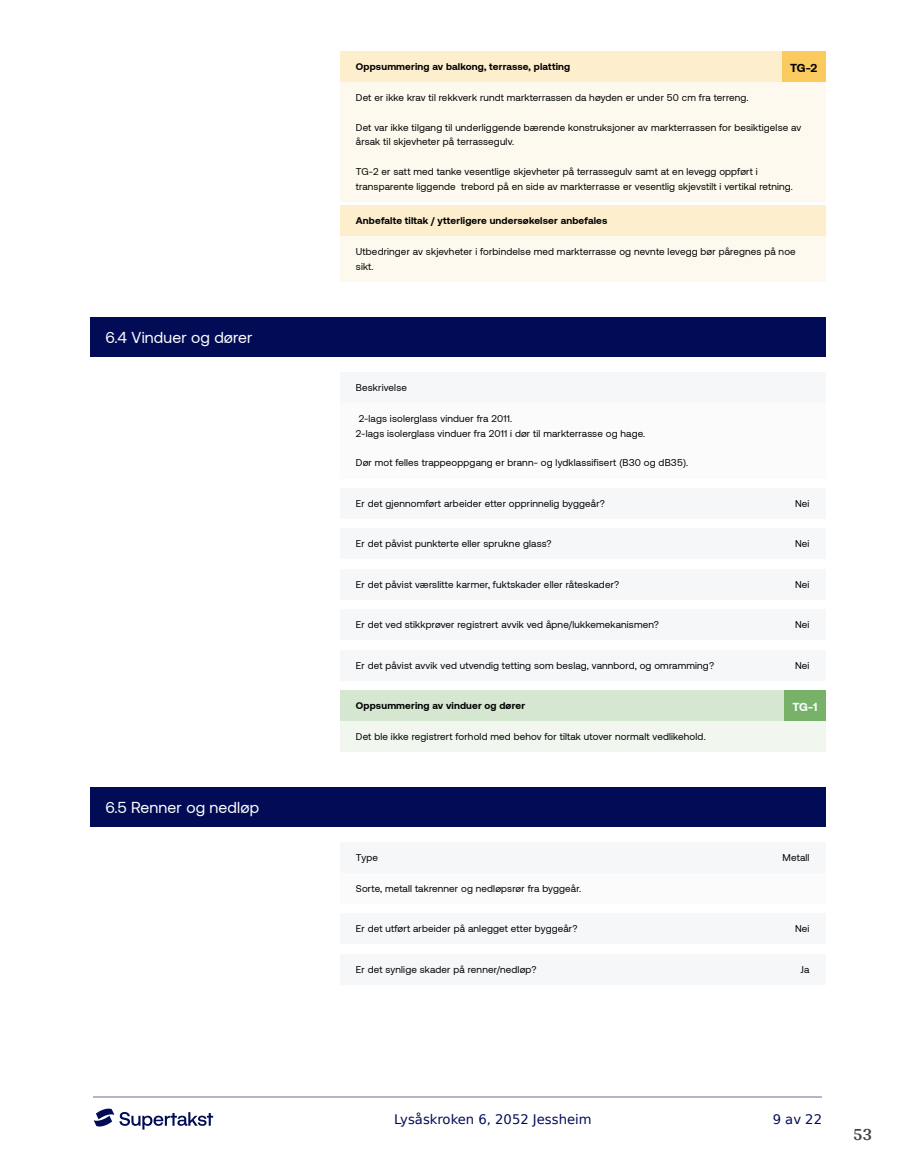
<style>
.page{position:relative;width:915px;height:1172px;background:#fff}
.page>*{position:absolute;margin:0;border:0;box-sizing:border-box;transform-origin:0 0}
.t1{font:700 18px "Arya";color:#414749}
.t2{font:15.75px "Aeonik";letter-spacing:.01em;color:#fff}
.t3{font:13.2px "DejaVu Sans";color:#020c56}
.t4{font:700 11.85px "Aeonik";color:#000}
.t5{font:700 11.85px "Aeonik";color:#fff}
.t6{font:9.9px/14.9px "Aeonik";letter-spacing:.015em;color:#000}
.t7{font:700 9.9px "Aeonik";letter-spacing:.015em;color:#000}
</style>
<div class="page">
<hr style="left:93px;top:1097px;width:728px;height:1px;background:#b2b5cb">
<svg style="left:94px;top:1108px;width:119px;height:21px"></svg>
<div style="left:89px;top:317px;width:736px;height:40px;background:#020c56"></div>
<div style="left:89px;top:787px;width:736px;height:39px;background:#020c56"></div>
<div style="left:340px;top:82px;width:485px;height:120px;background:#fef9ee"></div>
<div style="left:340px;top:236px;width:485px;height:46px;background:#fef9ee"></div>
<div style="left:340px;top:403px;width:485px;height:75px;background:#f5f7f8"></div>
<div style="left:340px;top:721px;width:485px;height:30px;background:#f1f7ef"></div>
<div style="left:340px;top:873px;width:485px;height:30px;background:#f5f7f8"></div>
<div style="left:340px;top:52px;width:485px;height:30px;background:#fdeece"></div>
<div style="left:781px;top:52px;width:44px;height:30px;background:#faca5f"></div>
<div style="left:340px;top:206px;width:485px;height:30px;background:#fdeece"></div>
<div style="left:340px;top:372px;width:485px;height:31px;background:#f5f7f8"></div>
<div style="left:340px;top:488px;width:485px;height:30px;background:#f5f7f8"></div>
<div style="left:340px;top:528px;width:485px;height:31px;background:#f5f7f8"></div>
<div style="left:340px;top:569px;width:485px;height:30px;background:#f5f7f8"></div>
<div style="left:340px;top:609px;width:485px;height:31px;background:#f5f7f8"></div>
<div style="left:340px;top:650px;width:485px;height:30px;background:#f5f7f8"></div>
<div style="left:340px;top:690px;width:485px;height:31px;background:#d6e7d1"></div>
<div style="left:783px;top:690px;width:42px;height:31px;background:#78b168"></div>
<div style="left:340px;top:842px;width:485px;height:31px;background:#f5f7f8"></div>
<div style="left:340px;top:913px;width:485px;height:31px;background:#f5f7f8"></div>
<div style="left:340px;top:954px;width:485px;height:30px;background:#f5f7f8"></div>
<h2 class="t2" style="left:105px;top:329px;width:149px">6.4 Vinduer og dører</h2>
<h2 class="t2" style="left:105px;top:798px;width:155px">6.5 Renner og nedløp</h2>
<p class="t7" style="left:356px;top:61px;width:216px">Oppsummering av balkong, terrasse, platting</p>
<p class="t4" style="left:789px;top:61px;width:29px">TG-2</p>
<p class="t6" style="left:356px;top:90px;width:394px">Det er ikke krav til rekkverk rundt markterrassen da høyden er under 50 cm fra terreng.</p>
<p class="t6" style="left:356px;top:120px;width:447px">Det var ikke tilgang til underliggende bærende konstruksjoner av markterrassen for besiktigelse av årsak til skjevheter på terrassegulv.</p>
<p class="t6" style="left:356px;top:164px;width:438px">TG-2 er satt med tanke vesentlige skjevheter på terrassegulv samt at en levegg oppført i transparente liggende trebord på en side av markterrasse er vesentlig skjevstilt i vertikal retning.</p>
<p class="t7" style="left:356px;top:215px;width:253px">Anbefalte tiltak / ytterligere undersøkelser anbefales</p>
<p class="t6" style="left:356px;top:244px;width:441px">Utbedringer av skjevheter i forbindelse med markterrasse og nevnte levegg bør påregnes på noe sikt.</p>
<p class="t6" style="left:356px;top:380px;width:53px">Beskrivelse</p>
<p class="t6" style="left:356px;top:411px;width:291px">2-lags isolerglass vinduer fra 2011.<br>2-lags isolerglass vinduer fra 2011 i dør til markterrasse og hage.</p>
<p class="t6" style="left:356px;top:455px;width:333px">Dør mot felles trappeoppgang er brann- og lydklassifisert (B30 og dB35).</p>
<p class="t6" style="left:356px;top:496px;width:250px">Er det gjennomført arbeider etter opprinnelig byggeår?</p>
<p class="t6" style="left:794px;top:496px;width:16px">Nei</p>
<p class="t6" style="left:356px;top:536px;width:197px">Er det påvist punkterte eller sprukne glass?</p>
<p class="t6" style="left:794px;top:536px;width:16px">Nei</p>
<p class="t6" style="left:356px;top:577px;width:265px">Er det påvist værslitte karmer, fuktskader eller råteskader?</p>
<p class="t6" style="left:794px;top:577px;width:16px">Nei</p>
<p class="t6" style="left:356px;top:617px;width:304px">Er det ved stikkprøver registrert avvik ved åpne/lukkemekanismen?</p>
<p class="t6" style="left:794px;top:617px;width:16px">Nei</p>
<p class="t6" style="left:356px;top:658px;width:359px">Er det påvist avvik ved utvendig tetting som beslag, vannbord, og omramming?</p>
<p class="t6" style="left:794px;top:658px;width:16px">Nei</p>
<p class="t7" style="left:356px;top:700px;width:170px">Oppsummering av vinduer og dører</p>
<p class="t5" style="left:792px;top:700px;width:27px">TG-1</p>
<p class="t6" style="left:356px;top:729px;width:351px">Det ble ikke registrert forhold med behov for tiltak utover normalt vedlikehold.</p>
<p class="t6" style="left:356px;top:850px;width:24px">Type</p>
<p class="t6" style="left:782px;top:850px;width:28px">Metall</p>
<p class="t6" style="left:356px;top:881px;width:227px">Sorte, metall takrenner og nedløpsrør fra byggeår.</p>
<p class="t6" style="left:356px;top:921px;width:223px">Er det utført arbeider på anlegget etter byggeår?</p>
<p class="t6" style="left:794px;top:921px;width:16px">Nei</p>
<p class="t6" style="left:356px;top:962px;width:182px">Er det synlige skader på renner/nedløp?</p>
<p class="t6" style="left:800px;top:962px;width:10px">Ja</p>
<h3 class="t3" style="left:394px;top:1108px;width:199px">Lysåskroken 6, 2052 Jessheim</h3>
<h3 class="t3" style="left:772px;top:1108px;width:51px">9 av 22</h3>
<h1 class="t1" style="left:852px;top:1123px;width:21px">53</h1>
</div>
